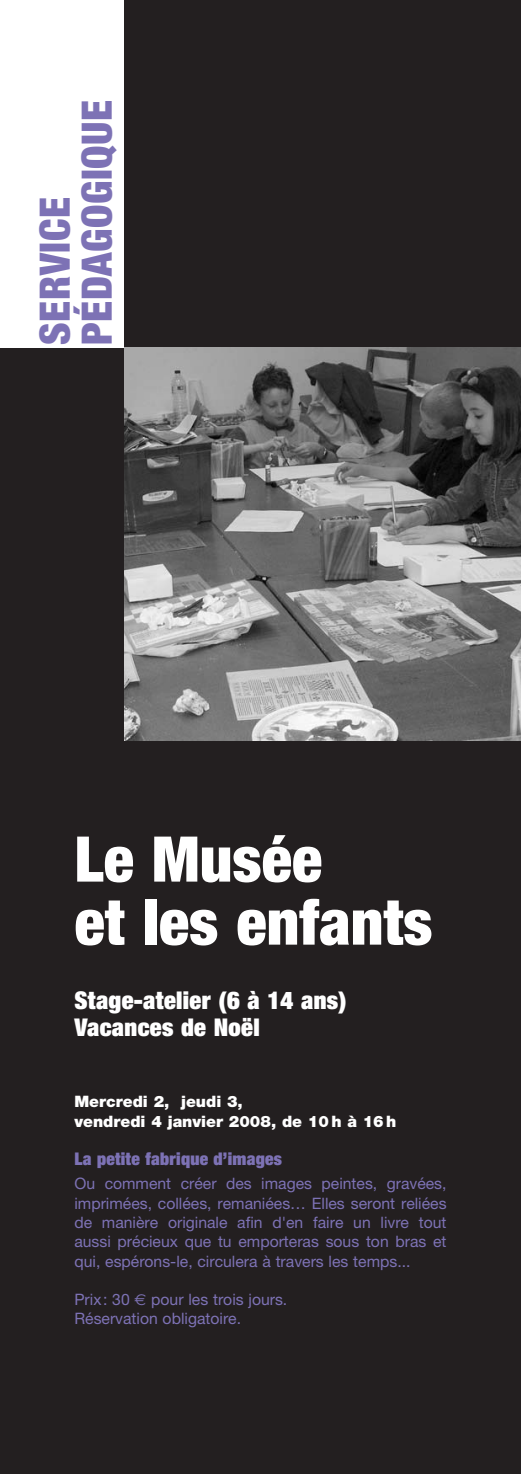
<style>
.page{position:relative;width:521px;height:1474px;background:#fff}
.page>*{position:absolute;margin:0;border:0;box-sizing:border-box;transform-origin:0 0}
.t1{font:900 condensed 63px/63px "Helvetica Neue";color:#fff}
.t2{font:900 condensed 42px/42px "Helvetica Neue";letter-spacing:.015em;color:#7d72b5}
.t3{font:900 expanded 24.5px/26.2px "Helvetica Neue";letter-spacing:.015em;color:#fff}
.t4{font:900 expanded 17.5px "Helvetica Neue";letter-spacing:.015em;color:#7d72b5}
.t5{font:15.75px/19.2px "Helvetica Neue";color:#7d72b5;text-align:justify}
.t6{font:900 15.75px/19.2px "Helvetica Neue";color:#fff}
.s1{font-family:"Euro Sans"}
</style>
<div class="page">
<div style="left:0;top:0;width:521px;height:1473px;background:#231f20"></div>
<img style="left:124px;top:347px;width:397px;height:393px">
<div style="left:0;top:0;width:124px;height:347px;background:#fff"></div>
<h2 class="t2" style="left:37px;top:345px;width:247px;rotate:-90deg">SERVICE<br>PÉDAGOGIQUE</h2>
<h1 class="t1" style="left:74px;top:833px;width:359px">Le Musée<br>et les enfants</h1>
<h3 class="t3" style="left:74px;top:989px;width:274px">Stage-atelier (6 à 14 ans)<br>Vacances de Noël</h3>
<p class="t6" style="left:74px;top:1093px;width:323px">Mercredi 2, jeudi 3,<br>vendredi 4 janvier 2008, de 10 h à 16 h</p>
<p class="t4" style="left:74px;top:1152px;width:209px">La petite fabrique d’images</p>
<p class="t5" style="left:74px;top:1175px;width:374px">Ou comment créer des images peintes, gravées, imprimées, collées, remaniées… Elles seront reliées de manière originale afin d'en faire un livre tout aussi précieux que tu emporteras sous ton bras et qui, espérons-le, circulera à travers les temps...</p>
<p class="t5" style="left:74px;top:1291px;width:214px">Prix: 30 <span class="s1">€</span> pour les trois jours.<br>Réservation obligatoire.</p>
</div>
